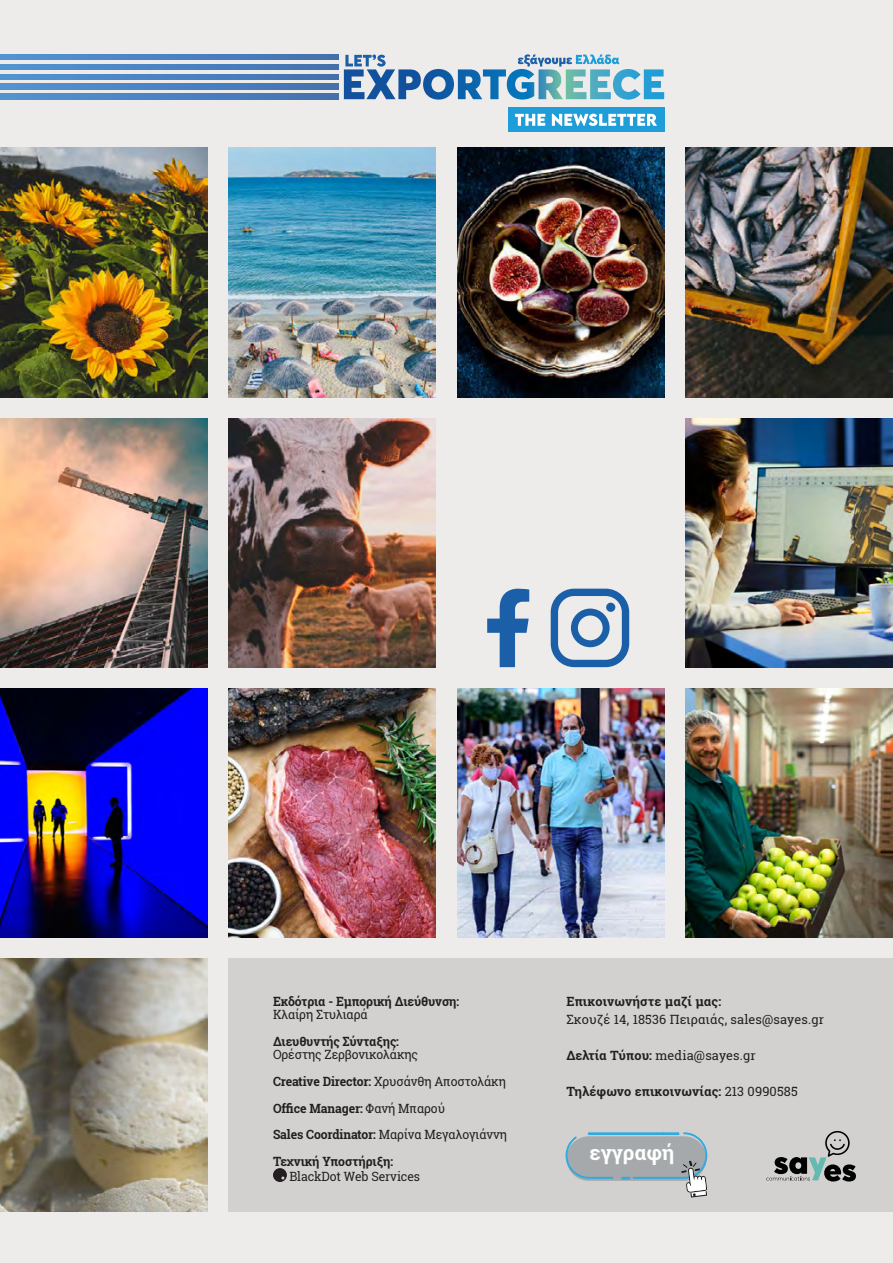
<style>
.page{position:relative;width:893px;height:1263px;background:#edeceb}
.page>*{position:absolute;margin:0;border:0;box-sizing:border-box;transform-origin:0 0}
.t1{font:700 20.4px "Roboto Slab";color:#fff}
.t2{font:12.75px/26.7px "Roboto Slab";letter-spacing:-.01em;color:#231f20;scale:.96 1}
.t3{font:12.75px "Roboto Slab";letter-spacing:.01em;color:#231f20}
.t4{font:700 12.75px "Roboto Slab";letter-spacing:.01em;color:#231f20}
.t5{font:700 12.75px "Roboto Slab";letter-spacing:-.01em;color:#231f20;scale:.96 1}
.s1{font-weight:700}
.s2{font-weight:400}
</style>
<div class="page">
<img style="left:0;top:148px;width:207px;height:249px">
<img style="left:0;top:418px;width:207px;height:249px">
<img style="left:0;top:688px;width:207px;height:249px">
<img style="left:0;top:958px;width:207px;height:254px">
<img style="left:457px;top:148px;width:207px;height:249px">
<img style="left:457px;top:688px;width:207px;height:249px">
<img style="left:229px;top:148px;width:207px;height:249px">
<img style="left:229px;top:418px;width:207px;height:249px">
<img style="left:229px;top:688px;width:207px;height:249px">
<img style="left:686px;top:148px;width:207px;height:249px">
<img style="left:686px;top:418px;width:207px;height:249px">
<img style="left:686px;top:688px;width:207px;height:249px">
<svg style="left:0;top:54px;width:338px;height:5px"></svg>
<svg style="left:0;top:74px;width:338px;height:5px"></svg>
<svg style="left:0;top:94px;width:338px;height:5px"></svg>
<svg style="left:0;top:64px;width:338px;height:5px"></svg>
<svg style="left:0;top:84px;width:338px;height:5px"></svg>
<div style="left:508px;top:107px;width:156px;height:25px;background:#1e9dd8"></div>
<svg style="left:515px;top:114px;width:30px;height:12px"></svg>
<svg style="left:552px;top:114px;width:105px;height:12px"></svg>
<svg style="left:344px;top:54px;width:320px;height:46px"></svg>
<svg style="left:551px;top:589px;width:78px;height:78px"></svg>
<svg style="left:487px;top:589px;width:42px;height:78px"></svg>
<div style="left:229px;top:958px;width:664px;height:254px;background:#d3d1d0"></div>
<svg style="left:273px;top:1168px;width:14px;height:14px"></svg>
<svg style="left:766px;top:1131px;width:90px;height:50px"></svg>
<div style="left:566px;top:1136px;width:140px;height:45px;background:#a5a9ab;border-radius:22px"></div>
<svg style="left:566px;top:1136px;width:47px;height:43px"></svg>
<hr style="left:588px;top:1132px;width:76px;height:3px;background:#2fabe1">
<svg style="left:621px;top:1132px;width:86px;height:65px"></svg>
<p class="t5" style="left:273px;top:992px;width:196px">Εκδότρια - Εμπορική Διεύθυνση:</p>
<p class="t2" style="left:273px;top:1001px;width:100px">Κλαίρη Στυλιαρά</p>
<p class="t5" style="left:273px;top:1032px;width:133px">Διευθυντής Σύνταξης:</p>
<p class="t2" style="left:273px;top:1041px;width:245px">Ορέστης Ζερβονικολάκης<br><span class="s1">Creative Director:</span> Χρυσάνθη Αποστολάκη<br><span class="s1">Office Manager:</span> Φανή Μπαρού<br><span class="s1">Sales Coordinator:</span> Μαρίνα Μεγαλογιάννη<br><span class="s1">Τεχνική Υποστήριξη:</span></p>
<p class="t2" style="left:289px;top:1163px;width:138px">BlackDot Web Services</p>
<p class="t4" style="left:566px;top:992px;width:156px">Επικοινωνήστε μαζί μας:</p>
<p class="t3" style="left:566px;top:1010px;width:259px">Σκουζέ 14, 18536 Πειραιάς, sales@sayes.gr</p>
<p class="t3" style="left:566px;top:1046px;width:191px"><span class="s1">Δελτία Τύπου:</span> media@sayes.gr</p>
<p class="t4" style="left:566px;top:1082px;width:233px">Τηλέφωνο επικοινωνίας: <span class="s2">213 0990585</span></p>
<h1 class="t1" style="left:590px;top:1139px;width:86px">εγγραφή</h1>
</div>
